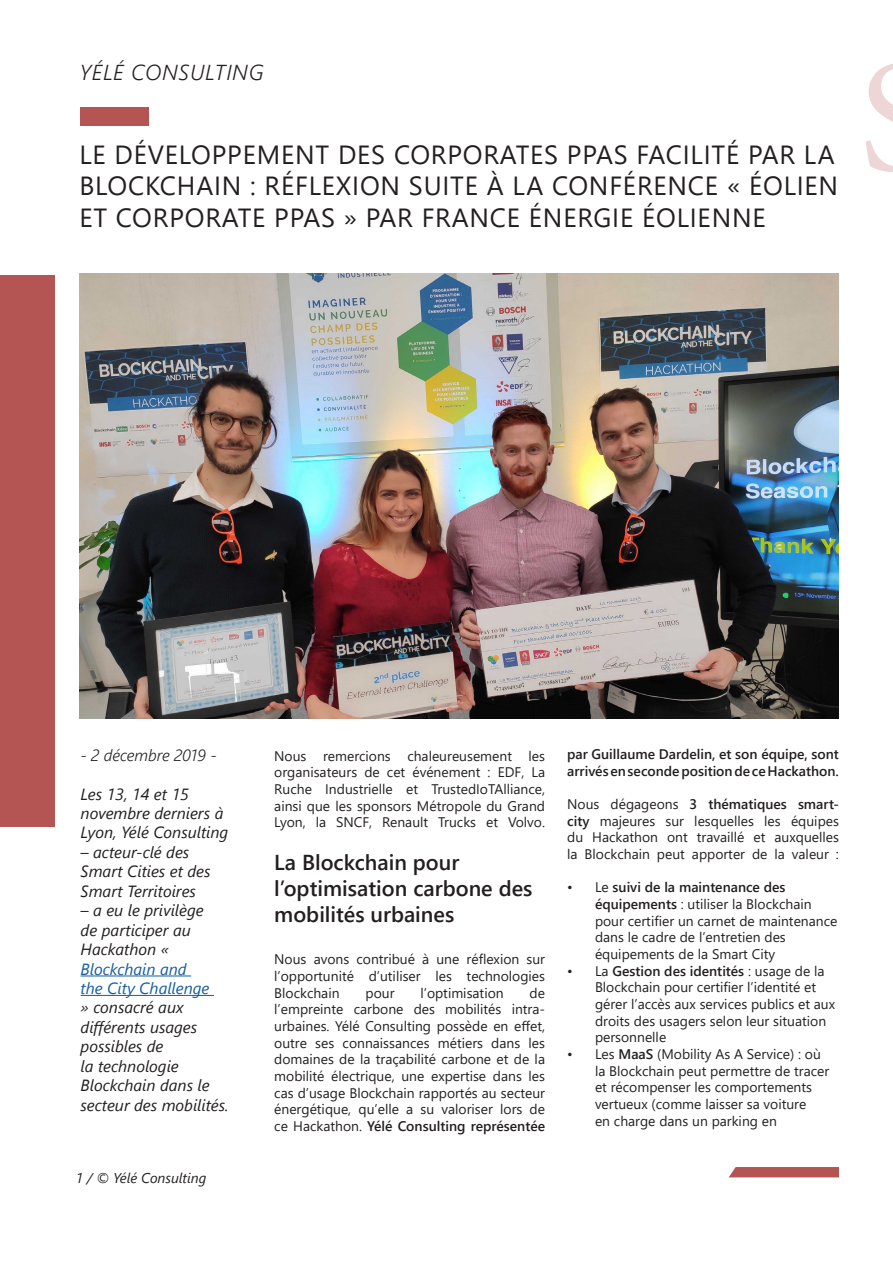
<style>
.page{position:relative;width:893px;height:1263px;background:#fff}
.page>*{position:absolute;margin:0;border:0;box-sizing:border-box;transform-origin:0 0}
.Titres{font:26.25px/31.5px "Segoe UI";letter-spacing:.03em;color:#231f20}
.Sous_titres{font:600 21.6px/26px "Segoe UI";color:#231f20}
.Titres-2{font:italic 300 21.6px "Segoe UI";letter-spacing:.03em;color:#231f20}
.Introduction{font:italic 16.2px/19.5px "Segoe UI";color:#231f20}
.Introduction-2{font:italic 300 16.2px "Segoe UI";color:#231f20}
.Titular_números_de_p{font:italic 14.1px "Segoe UI";color:#231f20}
.Corps_de_texte{font:13.95px/16.6px "Segoe UI";color:#231f20;text-align:justify}
.Corps_de_texte-2{font:600 13.95px/16.6px "Segoe UI";color:#231f20}
.s1{color:#175d9e}
.s2{font-weight:600}
</style>
<div class="page">
<img style="left:80px;top:273px;width:759px;height:446px">
<div style="left:80px;top:107px;width:68px;height:19px;background:#b45553"></div>
<div style="left:0;top:276px;width:54px;height:551px;background:#b45553"></div>
<svg style="left:729px;top:1167px;width:110px;height:10px"></svg>
<hr style="left:81px;top:975px;width:110px;height:1px;background:#175d9e">
<hr style="left:81px;top:995px;width:133px;height:1px;background:#175d9e">
<p class="Titres-2" style="left:79px;top:52px;width:186px">YÉLÉ CONSULTING</p>
<p class="Titres" style="left:79px;top:136px;width:760px">LE DÉVELOPPEMENT DES CORPORATES PPAS FACILITÉ PAR LA<br>BLOCKCHAIN : RÉFLEXION SUITE À LA CONFÉRENCE « ÉOLIEN<br>ET CORPORATE PPAS » PAR FRANCE ÉNERGIE ÉOLIENNE</p>
<p class="Introduction-2" style="left:81px;top:740px;width:138px">- 2 décembre 2019 -</p>
<p class="Introduction" style="left:81px;top:781px;width:149px">Les 13, 14 et 15 novembre derniers à<br>Lyon, Yélé Consulting</p>
<p class="Introduction" style="left:81px;top:840px;width:131px">– acteur-clé des<br>Smart Cities et des<br>Smart Territoires</p>
<p class="Introduction" style="left:81px;top:898px;width:150px">– a eu le privilège<br>de participer au<br>Hackathon «<br><span class="s1">Blockchain and<br>the City Challenge<br></span>» consacré aux différents usages possibles de<br>la technologie<br>Blockchain dans le secteur des mobilités.</p>
<p class="Titular_números_de_p" style="left:75px;top:1164px;width:132px">1 / © Yélé Consulting</p>
<p class="Corps_de_texte" style="left:274px;top:746px;width:272px">Nous remercions chaleureusement les organisateurs de cet événement : EDF, La Ruche Industrielle et TrustedIoTAlliance, ainsi que les sponsors Métropole du Grand Lyon, la SNCF, Renault Trucks et Volvo.</p>
<p class="Sous_titres" style="left:274px;top:847px;width:260px">La Blockchain pour l’optimisation carbone des mobilités urbaines</p>
<p class="Corps_de_texte" style="left:274px;top:950px;width:272px">Nous avons contribué à une réflexion sur l’opportunité d’utiliser les technologies Blockchain</p>
<p class="Corps_de_texte" style="left:274px;top:983px;width:272px;text-indent:255px">de l’empreinte carbone des mobilités intra&shy;urbaines. Yélé Consulting possède en effet, outre ses connaissances métiers dans les domaines de la traçabilité carbone et de la mobilité électrique, une expertise dans les cas d’usage Blockchain rapportés au secteur énergétique, qu’elle a su valoriser lors de ce Hackathon. <span class="s2">Yélé Consulting représentée</span></p>
<p class="Corps_de_texte" style="left:366px;top:983px;width:30px">pour</p>
<p class="Corps_de_texte" style="left:420px;top:983px;width:85px">l’optimisation</p>
<p class="Corps_de_texte-2" style="left:567px;top:745px;width:273px">par Guillaume Dardelin, et son équipe, sont arrivés en seconde position de ce Hackathon.</p>
<p class="Corps_de_texte" style="left:567px;top:794px;width:273px">Nous dégageons <span class="s2">3 thématiques smart&shy;city</span> majeures sur lesquelles les équipes du Hackathon ont travaillé et auxquelles la Blockchain peut apporter de la valeur :</p>
<p class="Corps_de_texte" style="left:595px;top:878px;width:244px;text-align:left;text-indent:-28px">• Le <span class="s2">suivi de la maintenance des équipements</span> : utiliser la Blockchain pour certifier un carnet de maintenance dans le cadre de l’entretien des équipements de la Smart City</p>
<p class="Corps_de_texte" style="left:595px;top:961px;width:242px;text-align:left;text-indent:-28px">• La <span class="s2">Gestion des identités</span> : usage de la Blockchain pour certifier l’identité et gérer l’accès aux services publics et aux droits des usagers selon leur situation personnelle</p>
<p class="Corps_de_texte" style="left:595px;top:1044px;width:236px;text-align:left;text-indent:-28px">• Les <span class="s2">MaaS</span> (Mobility As A Service) : où la Blockchain peut permettre de tracer et récompenser les comportements vertueux (comme laisser sa voiture<br>en charge dans un parking en</p>
</div>
